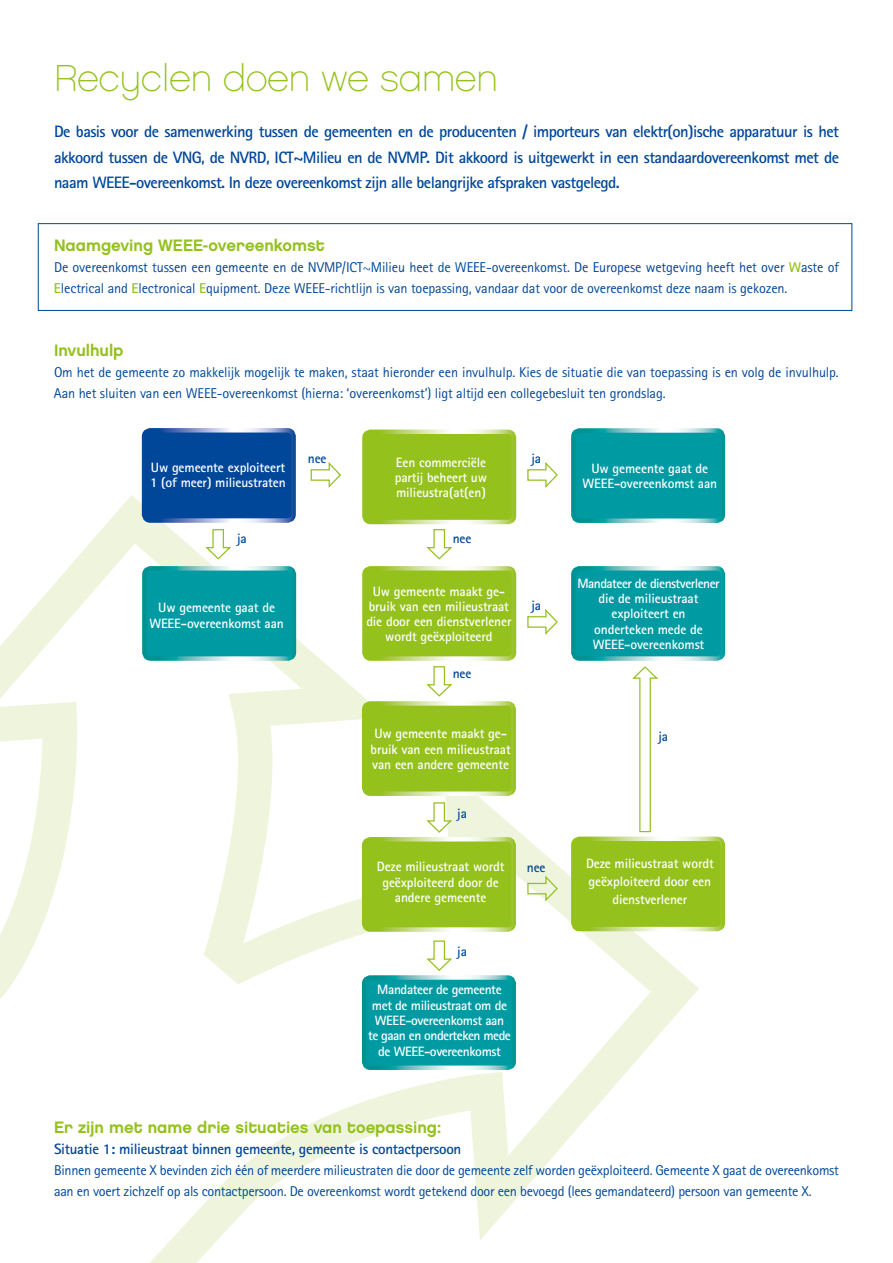
<style>
.page{position:relative;width:893px;height:1263px;background:#fff}
.page>*{position:absolute;margin:0;border:0;box-sizing:border-box;transform-origin:0 0}
.t1{font:37.5px "Chalet Paris Nineteen Eighty";color:#94c11c}
.t2{font:700 16.5px/25.5px "Rotis Sans Serif";letter-spacing:-.035em;color:#004799;text-align:justify}
.t3{font:16.5px "Chalet New York Nineteen Eighty";color:#94c11c}
.t4{font:700 15px "Rotis Sans Serif";letter-spacing:-.02em;color:#004799}
.t5{font:14.25px/21px "Rotis Sans Serif";letter-spacing:-.01em;color:#004799}
.t6{font:700 13.5px/15.3px "Rotis Sans Serif";letter-spacing:-.01em;color:#fff;text-align:center}
.t7{font:700 13.5px/15.3px "Rotis Sans Serif";letter-spacing:-.03em;color:#fff;text-align:center}
.t8{font:700 13.5px "Rotis Sans Serif";letter-spacing:-.01em;color:#004799}
.s1{font-weight:700;color:#94c11c}
</style>
<div class="page">
<svg style="left:0;top:495px;width:699px;height:768px"></svg>
<div style="left:38px;top:223px;width:814px;height:88px;border:1px solid #004799"></div>
<div style="left:144px;top:430px;width:150px;height:90px;background:#004799;border-radius:6px"></div>
<div style="left:142px;top:428px;width:154px;height:95px;border:4px solid #fff;border-radius:6px"></div>
<div style="left:144px;top:568px;width:150px;height:90px;background:#009aa3;border-radius:6px"></div>
<div style="left:142px;top:566px;width:154px;height:95px;border:4px solid #fff;border-radius:6px"></div>
<div style="left:364px;top:839px;width:150px;height:90px;background:#94c11c;border-radius:6px"></div>
<div style="left:362px;top:837px;width:154px;height:95px;border:4px solid #fff;border-radius:6px"></div>
<div style="left:364px;top:977px;width:150px;height:91px;background:#009aa3;border-radius:6px"></div>
<div style="left:362px;top:975px;width:154px;height:95px;border:4px solid #fff;border-radius:6px"></div>
<div style="left:573px;top:839px;width:150px;height:90px;background:#94c11c;border-radius:6px"></div>
<div style="left:571px;top:836px;width:154px;height:95px;border:4px solid #fff;border-radius:6px"></div>
<div style="left:364px;top:432px;width:150px;height:90px;background:#94c11c;border-radius:6px"></div>
<div style="left:362px;top:430px;width:154px;height:94px;border:4px solid #fff;border-radius:6px"></div>
<div style="left:573px;top:430px;width:150px;height:91px;background:#009aa3;border-radius:6px"></div>
<div style="left:571px;top:428px;width:154px;height:95px;border:4px solid #fff;border-radius:6px"></div>
<div style="left:573px;top:568px;width:150px;height:90px;background:#009aa3;border-radius:6px"></div>
<div style="left:571px;top:566px;width:154px;height:95px;border:4px solid #fff;border-radius:6px"></div>
<div style="left:364px;top:568px;width:150px;height:90px;background:#94c11c;border-radius:6px"></div>
<div style="left:362px;top:566px;width:154px;height:95px;border:4px solid #fff;border-radius:6px"></div>
<div style="left:364px;top:703px;width:150px;height:91px;background:#94c11c;border-radius:6px"></div>
<div style="left:362px;top:701px;width:154px;height:95px;border:4px solid #fff;border-radius:6px"></div>
<svg style="left:310px;top:462px;width:31px;height:26px"></svg>
<svg style="left:527px;top:462px;width:31px;height:26px"></svg>
<svg style="left:527px;top:609px;width:32px;height:27px"></svg>
<svg style="left:527px;top:875px;width:32px;height:28px"></svg>
<svg style="left:204px;top:528px;width:27px;height:32px"></svg>
<svg style="left:425px;top:528px;width:27px;height:32px"></svg>
<svg style="left:425px;top:665px;width:27px;height:33px"></svg>
<svg style="left:425px;top:802px;width:27px;height:32px"></svg>
<svg style="left:425px;top:940px;width:27px;height:32px"></svg>
<svg style="left:631px;top:665px;width:27px;height:168px"></svg>
<h1 class="t1" style="left:54px;top:56px;width:446px">Recyclen doen we samen</h1>
<p class="t2" style="left:54px;top:118px;width:786px">De basis voor de samenwerking tussen de gemeenten en de producenten / importeurs van elektr(on)ische apparatuur is het akkoord tussen de VNG, de NVRD, ICT~Milieu en de NVMP. Dit akkoord is uitgewerkt in een standaardovereenkomst met de naam WEEE-overeenkomst. In deze overeenkomst zijn alle belangrijke afspraken vastgelegd.</p>
<p class="t3" style="left:54px;top:235px;width:272px">Naamgeving WEEE-overeenkomst</p>
<p class="t5" style="left:54px;top:257px;width:786px">De overeenkomst tussen een gemeente en de NVMP/ICT~Milieu heet de WEEE-overeenkomst. De Europese wetgeving heeft het over <span class="s1">W</span>aste of<br><span class="s1">E</span>lectrical and <span class="s1">E</span>lectronical <span class="s1">E</span>quipment. Deze WEEE-richtlijn is van toepassing, vandaar dat voor de overeenkomst deze naam is gekozen.</p>
<p class="t3" style="left:54px;top:340px;width:71px">Invulhulp</p>
<p class="t5" style="left:54px;top:362px;width:786px">Om het de gemeente zo makkelijk mogelijk te maken, staat hieronder een invulhulp. Kies de situatie die van toepassing is en volg de invulhulp.<br>Aan het sluiten van een WEEE-overeenkomst (hierna: ‘overeenkomst’) ligt altijd een collegebesluit ten grondslag.</p>
<p class="t6" style="left:150px;top:460px;width:137px;text-align:left">Uw gemeente exploiteert<br>1 (of meer) milieustraten</p>
<p class="t8" style="left:308px;top:450px;width:20px">nee</p>
<p class="t8" style="left:531px;top:450px;width:11px">ja</p>
<p class="t6" style="left:395px;top:454px;width:94px;text-align:justify">Een commerciële partij beheert uw milieustra(at(en)</p>
<p class="t6" style="left:583px;top:460px;width:136px">Uw gemeente gaat de<br>WEEE-overeenkomst aan</p>
<p class="t8" style="left:237px;top:530px;width:11px">ja</p>
<p class="t8" style="left:453px;top:530px;width:20px">nee</p>
<p class="t6" style="left:149px;top:600px;width:136px">Uw gemeente gaat de<br>WEEE-overeenkomst aan</p>
<p class="t6" style="left:366px;top:583px;width:147px">Uw gemeente maakt ge&shy;bruik van een milieustraat die door een dienstverlener wordt geëxploiteerd</p>
<p class="t8" style="left:531px;top:597px;width:11px">ja</p>
<p class="t6" style="left:577px;top:575px;width:144px">Mandateer de dienstverlener die de milieustraat exploiteert en<br>onderteken mede de<br>WEEE-overeenkomst</p>
<p class="t8" style="left:453px;top:665px;width:20px">nee</p>
<p class="t6" style="left:371px;top:726px;width:142px;text-align:left">Uw gemeente maakt ge&shy;bruik van een milieustraat van een andere gemeente</p>
<p class="t8" style="left:658px;top:728px;width:11px">ja</p>
<p class="t8" style="left:457px;top:804px;width:11px">ja</p>
<p class="t6" style="left:377px;top:859px;width:129px">Deze milieustraat wordt geëxploiteerd door de andere gemeente</p>
<p class="t8" style="left:527px;top:859px;width:20px">nee</p>
<p class="t6" style="left:586px;top:854px;width:129px;line-height:18px">Deze milieustraat wordt geëxploiteerd door een dienstverlener</p>
<p class="t8" style="left:457px;top:943px;width:11px">ja</p>
<p class="t7" style="left:368px;top:982px;width:144px">Mandateer de gemeente met de milieustraat om de<br>WEEE-overeenkomst aan<br>te gaan en onderteken mede de WEEE-overeenkomst</p>
<p class="t3" style="left:54px;top:1117px;width:389px">Er zijn met name drie situaties van toepassing:</p>
<p class="t4" style="left:54px;top:1140px;width:409px">Situatie 1: milieustraat binnen gemeente, gemeente is contactpersoon</p>
<p class="t5" style="left:54px;top:1160px;width:786px">Binnen gemeente X bevinden zich één of meerdere milieustraten die door de gemeente zelf worden geëxploiteerd. Gemeente X gaat de overeenkomst aan en voert zichzelf op als contactpersoon. De overeenkomst wordt getekend door een bevoegd (lees gemandateerd) persoon van gemeente X.</p>
</div>
